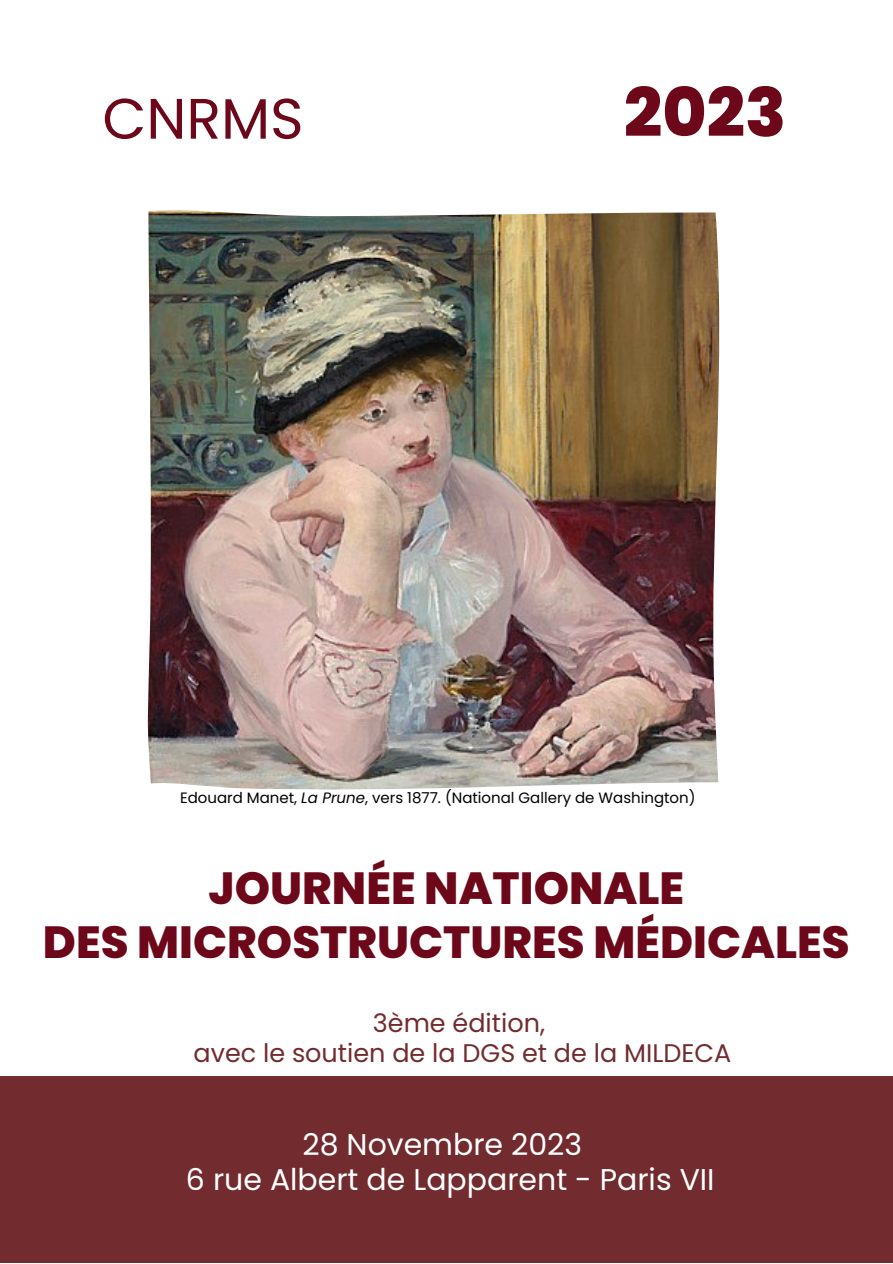
<style>
.page{position:relative;width:893px;height:1264px;background:#fff}
.page>*{position:absolute;margin:0;border:0;box-sizing:border-box;transform-origin:0 0}
.t1{font:800 67.5px "Poppins";color:#6d071a}
.t2{font:57px "Poppins";color:#6d071a}
.t3{font:800 45px "Poppins";color:#6d071a}
.t4{font:30px "Poppins";color:#fff}
.t5{font:25.5px "Poppins";color:#722c30}
.t6{font:15px "Poppins";color:#000}
.s1{font-style:italic}
</style>
<div class="page">
<div style="left:0;top:1075px;width:892px;height:187px;background:#722c30"></div>
<img style="left:148px;top:210px;width:571px;height:580px">
<p class="t2" style="left:102px;top:79px;width:203px">CNRMS</p>
<p class="t1" style="left:623px;top:65px;width:164px">2023</p>
<p class="t6" style="left:180px;top:787px;width:517px">Edouard Manet, <span class="s1">La Prune</span>, vers 1877. (National Gallery de Washington)</p>
<p class="t3" style="left:208px;top:857px;width:477px">JOURNÉE NATIONALE</p>
<p class="t3" style="left:43px;top:911px;width:808px">DES MICROSTRUCTURES MÉDICALES</p>
<p class="t5" style="left:373px;top:1004px;width:174px">3ème édition,</p>
<p class="t5" style="left:193px;top:1035px;width:539px">avec le soutien de la DGS et de la MILDECA</p>
<p class="t4" style="left:302px;top:1123px;width:281px">28 Novembre 2023</p>
<p class="t4" style="left:186px;top:1158px;width:530px">6 rue Albert de Lapparent - Paris VII</p>
</div>
